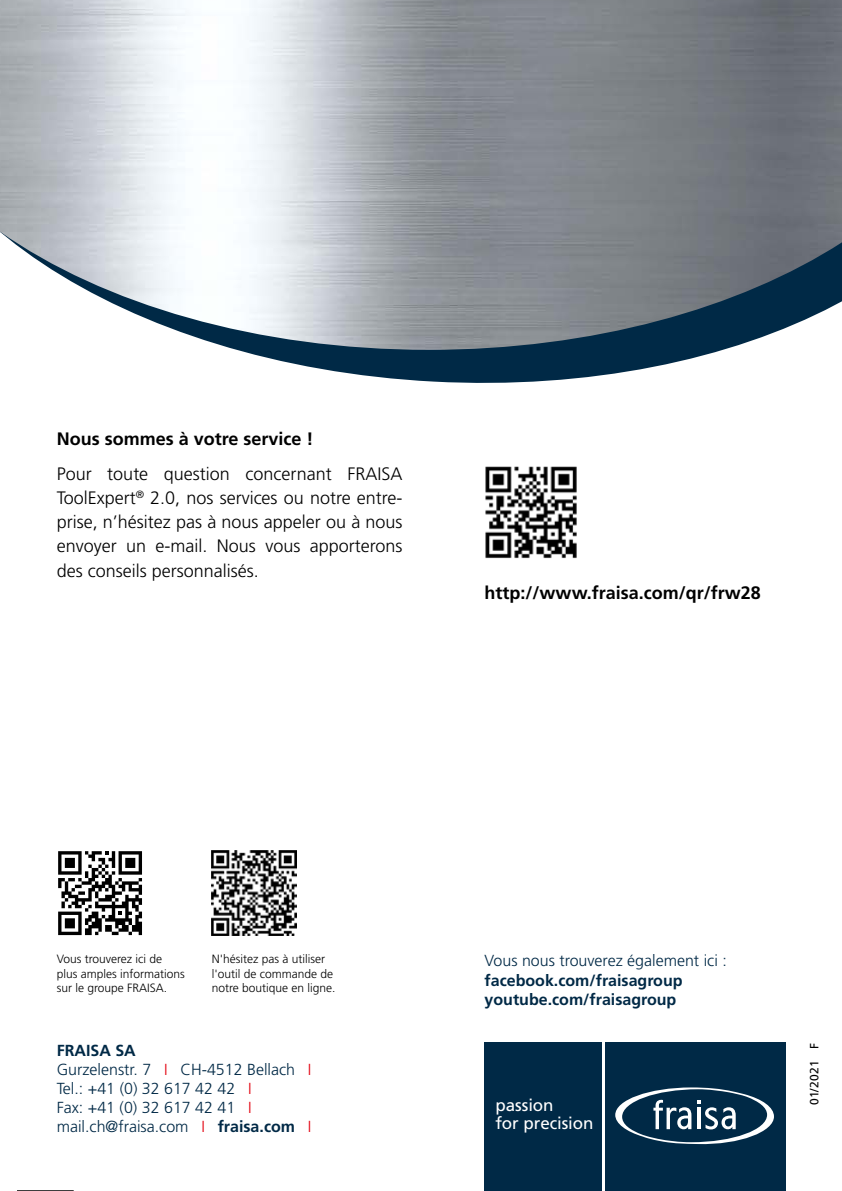
<style>
.page{position:relative;width:842px;height:1191px;background:#fff}
.page>*{position:absolute;margin:0;border:0;box-sizing:border-box;transform-origin:0 0}
.t1{font:300 18px/24.2px "Frutiger LT Std";color:#000;text-align:justify}
.t2{font:700 18px "Frutiger LT Std";color:#000}
.t3{font:17px/18.4px "Frutiger LT Std";letter-spacing:-.005em;color:#fff}
.t4{font:300 16px/19.2px "Frutiger LT Std";color:#002946}
.t5{font:700 16px/19.2px "Frutiger LT Std";color:#002946}
.t6{font:300 12px/14.4px "Frutiger LT Std";color:#000}
.t7{font:12px "Frutiger LT Std";letter-spacing:.005em;color:#000}
.s1{font-weight:700}
.s2{color:#e30613}
</style>
<div class="page">
<svg style="left:237px;top:350px;width:485px;height:33px;fill:#002946"></svg>
<img style="left:0;top:0;width:841px;height:350px">
<img style="left:841px;top:0;width:1px;height:302px">
<div style="left:485px;top:1042px;width:120px;height:149px;background:#002946"></div>
<hr style="left:603px;top:1042px;width:2px;height:149px;background:#fff">
<div style="left:605px;top:1042px;width:180px;height:149px;background:#002946"></div>
<svg style="left:615px;top:1087px;width:159px;height:58px"></svg>
<hr style="left:17px;top:1190px;width:57px;height:1px;background:#000">
<img style="left:485px;top:466px;width:92px;height:93px">
<svg style="left:58px;top:851px;width:84px;height:84px"></svg>
<img style="left:211px;top:850px;width:85px;height:85px">
<p class="t2" style="left:57px;top:428px;width:258px">Nous sommes à votre service !</p>
<p class="t1" style="left:57px;top:462px;width:347px">Pour toute question concernant FRAISA ToolExpert<sup>®</sup> 2.0, nos services ou notre entre&shy;prise, n’hésitez pas à nous appeler ou à nous envoyer un e-mail. Nous vous apporterons des conseils personnalisés.</p>
<p class="t2" style="left:485px;top:582px;width:278px">http://www.fraisa.com/qr/frw28</p>
<p class="t6" style="left:57px;top:952px;width:130px">Vous trouverez ici de plus amples informations sur le groupe FRAISA.</p>
<p class="t6" style="left:212px;top:952px;width:125px">N'hésitez pas à utiliser l'outil de commande de notre boutique en ligne.</p>
<p class="t4" style="left:57px;top:1040px;width:256px"><span class="s1">FRAISA SA<br></span>Gurzelenstr. 7 <span class="s2">I</span> CH-4512 Bellach <span class="s2">I<br></span>Tel.: +41 (0) 32 617 42 42 <span class="s2">I<br></span>Fax: +41 (0) 32 617 42 41 <span class="s2">I </span>mail.ch@fraisa.com <span class="s2">I</span> <span class="s1">fraisa.com</span> <span class="s2">I</span></p>
<p class="t4" style="left:485px;top:951px;width:244px">Vous nous trouverez également ici :</p>
<p class="t5" style="left:485px;top:970px;width:199px">facebook.com/fraisagroup youtube.com/fraisagroup</p>
<p class="t3" style="left:495px;top:1095px;width:99px">passion<br>for precision</p>
<p class="t3" style="left:495px;top:1112px;width:60px">passion</p>
<p class="t7" style="left:807px;top:1104px;width:64px;rotate:-90deg">01/2021 F</p>
</div>
